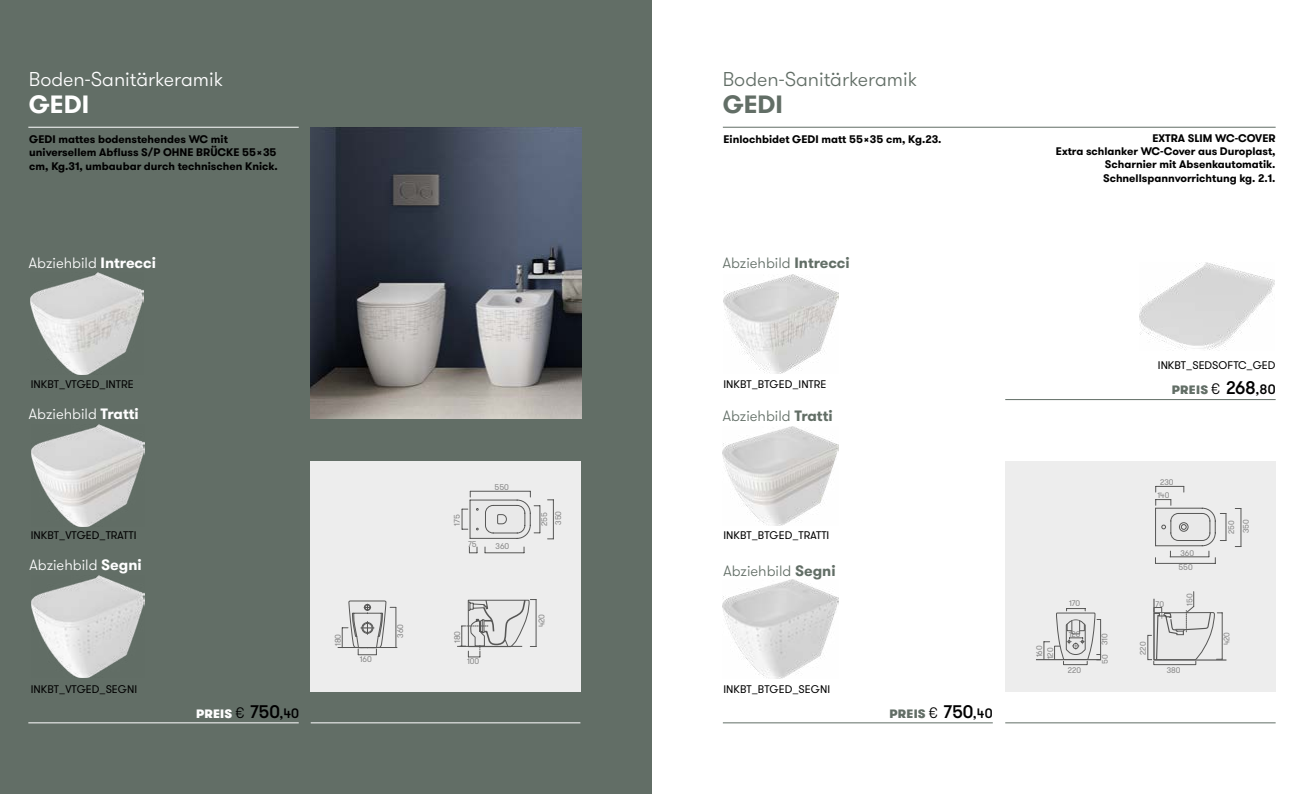
<style>
.page{position:relative;width:1304px;height:794px;background:#fff}
.page>*{position:absolute;margin:0;border:0;box-sizing:border-box;transform-origin:0 0}
.t1{font:700 25px "GT Walsheim";color:#fff}
.t2{font:700 25px "GT Walsheim";color:#626e66}
.t3{font:300 20px "GT Walsheim";color:#fff}
.t4{font:300 20px "GT Walsheim";color:#626e66}
.t5{font:300 15px "GT Walsheim";color:#fff}
.t6{font:300 15px "GT Walsheim";color:#626e66}
.t7{font:900 12.2px "GT Walsheim";letter-spacing:.02em;color:#626e66}
.t8{font:900 12.2px "GT Walsheim";letter-spacing:.02em;color:#fff}
.t9{font:700 11px/13.2px "GT Walsheim";color:#000}
.t10{font:11px "GT Walsheim";color:#000}
.t11{font:8.2px/13.9px "GT Walsheim";color:#878787}
.t12{font:8.1px/14.4px "GT Walsheim";color:#878787}
.s1{font-weight:700}
.s2{font-weight:300;font-size:15.2px;color:#000}
.s3{font-weight:500;font-size:18.2px;color:#000}
.s4{font-weight:500;font-size:13.7px;color:#000}
</style>
<div class="page">
<div style="left:0;top:0;width:652px;height:794px;background:#626e66"></div>
<hr style="left:28px;top:722px;width:271px;height:1px;background:#fff">
<hr style="left:311px;top:722px;width:269px;height:1px;background:#fff">
<img style="left:311px;top:127px;width:270px;height:291px">
<hr style="left:723px;top:127px;width:553px;height:1px;background:#626e66">
<hr style="left:723px;top:722px;width:270px;height:1px;background:#626e66">
<hr style="left:1005px;top:722px;width:271px;height:1px;background:#626e66">
<img style="left:30px;top:273px;width:113px;height:102px">
<img style="left:31px;top:425px;width:113px;height:101px">
<img style="left:31px;top:575px;width:113px;height:102px">
<hr style="left:1005px;top:399px;width:271px;height:1px;background:#626e66">
<img style="left:1140px;top:262px;width:135px;height:88px">
<div style="left:311px;top:461px;width:270px;height:231px;background:#ededed"></div>
<div style="left:1005px;top:461px;width:271px;height:231px;background:#ededed"></div>
<svg style="left:462px;top:491px;width:79px;height:48px"></svg>
<hr style="left:553px;top:500px;width:1px;height:39px;background:#575756">
<hr style="left:485px;top:552px;width:39px;height:1px;background:#575756">
<svg style="left:469px;top:547px;width:9px;height:6px"></svg>
<hr style="left:536px;top:599px;width:1px;height:47px;background:#575756">
<svg style="left:460px;top:599px;width:76px;height:59px"></svg>
<hr style="left:457px;top:646px;width:65px;height:1px;background:#575756">
<hr style="left:338px;top:647px;width:59px;height:1px;background:#575756">
<hr style="left:396px;top:607px;width:1px;height:40px;background:#575756">
<svg style="left:342px;top:600px;width:54px;height:55px"></svg>
<img style="left:723px;top:275px;width:116px;height:98px">
<img style="left:723px;top:426px;width:115px;height:99px">
<img style="left:723px;top:579px;width:115px;height:99px">
<svg style="left:1147px;top:591px;width:80px;height:70px"></svg>
<svg style="left:1036px;top:608px;width:66px;height:53px"></svg>
<hr style="left:1155px;top:563px;width:60px;height:1px;background:#575756">
<hr style="left:1241px;top:508px;width:1px;height:38px;background:#575756">
<svg style="left:1156px;top:486px;width:29px;height:6px"></svg>
<svg style="left:1155px;top:499px;width:72px;height:64px"></svg>
<hr style="left:28px;top:127px;width:271px;height:1px;background:#fff">
<h2 class="t3" style="left:29px;top:66px;width:195px">Boden-Sanitärkeramik</h2>
<h1 class="t1" style="left:29px;top:88px;width:62px">GEDI</h1>
<h2 class="t4" style="left:723px;top:66px;width:195px">Boden-Sanitärkeramik</h2>
<h1 class="t2" style="left:723px;top:88px;width:62px">GEDI</h1>
<p class="t9" style="left:29px;top:133px;width:250px">GEDI mattes bodenstehendes WC mit universellem Abfluss S/P OHNE BRÜCKE 55×35 cm, Kg.31, umbaubar durch technischen Knick.</p>
<p class="t9" style="left:723px;top:133px;width:219px">Einlochbidet GEDI matt 55×35 cm, Kg.23.</p>
<p class="t9" style="left:1056px;top:132px;width:221px;text-align:right">EXTRA SLIM WC-COVER<br>Extra schlanker WC-Cover aus Duroplast,<br>Scharnier mit Absenkautomatik.<br>Schnellspannvorrichtung kg. 2.1.</p>
<h3 class="t5" style="left:29px;top:253px;width:128px">Abziehbild <span class="s1">Intrecci</span></h3>
<h3 class="t6" style="left:723px;top:253px;width:128px">Abziehbild <span class="s1">Intrecci</span></h3>
<p class="t10" style="left:1158px;top:358px;width:119px">INKBT_SEDSOFTC_GED</p>
<p class="t10" style="left:31px;top:377px;width:104px">INKBT_VTGED_INTRE</p>
<p class="t10" style="left:723px;top:377px;width:105px">INKBT_BTGED_INTRE</p>
<p class="t7" style="left:1172px;top:381px;width:105px">PREIS <span class="s2">€</span> <span class="s3">268</span><span class="s4">,80</span></p>
<h3 class="t5" style="left:29px;top:404px;width:111px">Abziehbild <span class="s1">Tratti</span></h3>
<h3 class="t6" style="left:723px;top:406px;width:111px">Abziehbild <span class="s1">Tratti</span></h3>
<p class="t11" style="left:494px;top:480px;width:16px">550</p>
<p class="t12" style="left:1157px;top:476px;width:18px;line-height:13.2px;text-align:center">230<br>140</p>
<p class="t10" style="left:31px;top:528px;width:107px">INKBT_VTGED_TRATTI</p>
<p class="t11" style="left:450px;top:526px;width:13px;rotate:-90deg">175</p>
<p class="t11" style="left:538px;top:526px;width:17px;rotate:-90deg">255<br>350</p>
<p class="t11" style="left:495px;top:539px;width:15px">360</p>
<p class="t11" style="left:468px;top:537px;width:10px">75</p>
<p class="t10" style="left:723px;top:528px;width:107px">INKBT_BTGED_TRATTI</p>
<p class="t12" style="left:1180px;top:546px;width:15px">360</p>
<p class="t12" style="left:1224px;top:534px;width:16px;rotate:-90deg">250<br>350</p>
<h3 class="t5" style="left:30px;top:555px;width:114px">Abziehbild <span class="s1">Segni</span></h3>
<h3 class="t6" style="left:723px;top:561px;width:114px">Abziehbild <span class="s1">Segni</span></h3>
<p class="t12" style="left:1178px;top:560px;width:16px">550</p>
<p class="t12" style="left:1069px;top:596px;width:13px">170</p>
<p class="t12" style="left:1156px;top:596px;width:10px">70</p>
<p class="t12" style="left:1183px;top:605px;width:14px;rotate:-90deg">150</p>
<p class="t11" style="left:331px;top:646px;width:14px;rotate:-90deg">180</p>
<p class="t11" style="left:360px;top:652px;width:14px">160</p>
<p class="t11" style="left:394px;top:638px;width:15px;rotate:-90deg">360</p>
<p class="t11" style="left:450px;top:643px;width:14px;rotate:-90deg">180</p>
<p class="t11" style="left:467px;top:654px;width:14px">100</p>
<p class="t11" style="left:535px;top:627px;width:15px;rotate:-90deg">420</p>
<p class="t12" style="left:1032px;top:657px;width:13px;rotate:-90deg">160</p>
<p class="t12" style="left:1043px;top:659px;width:13px;rotate:-90deg">120</p>
<p class="t12" style="left:1069px;top:627px;width:13px">120</p>
<p class="t12" style="left:1098px;top:645px;width:13px;rotate:-90deg">310</p>
<p class="t12" style="left:1098px;top:663px;width:11px;rotate:-90deg">50</p>
<p class="t12" style="left:1136px;top:655px;width:15px;rotate:-90deg">220</p>
<p class="t12" style="left:1219px;top:645px;width:15px;rotate:-90deg">420</p>
<p class="t12" style="left:1068px;top:663px;width:15px">220</p>
<p class="t12" style="left:1167px;top:663px;width:15px">380</p>
<p class="t10" style="left:31px;top:682px;width:108px">INKBT_VTGED_SEGNI</p>
<p class="t10" style="left:723px;top:682px;width:108px">INKBT_BTGED_SEGNI</p>
<p class="t8" style="left:196px;top:705px;width:105px">PREIS <span class="s2">€</span> <span class="s3">750</span><span class="s4">,40</span></p>
<p class="t7" style="left:889px;top:705px;width:105px">PREIS <span class="s2">€</span> <span class="s3">750</span><span class="s4">,40</span></p>
</div>
